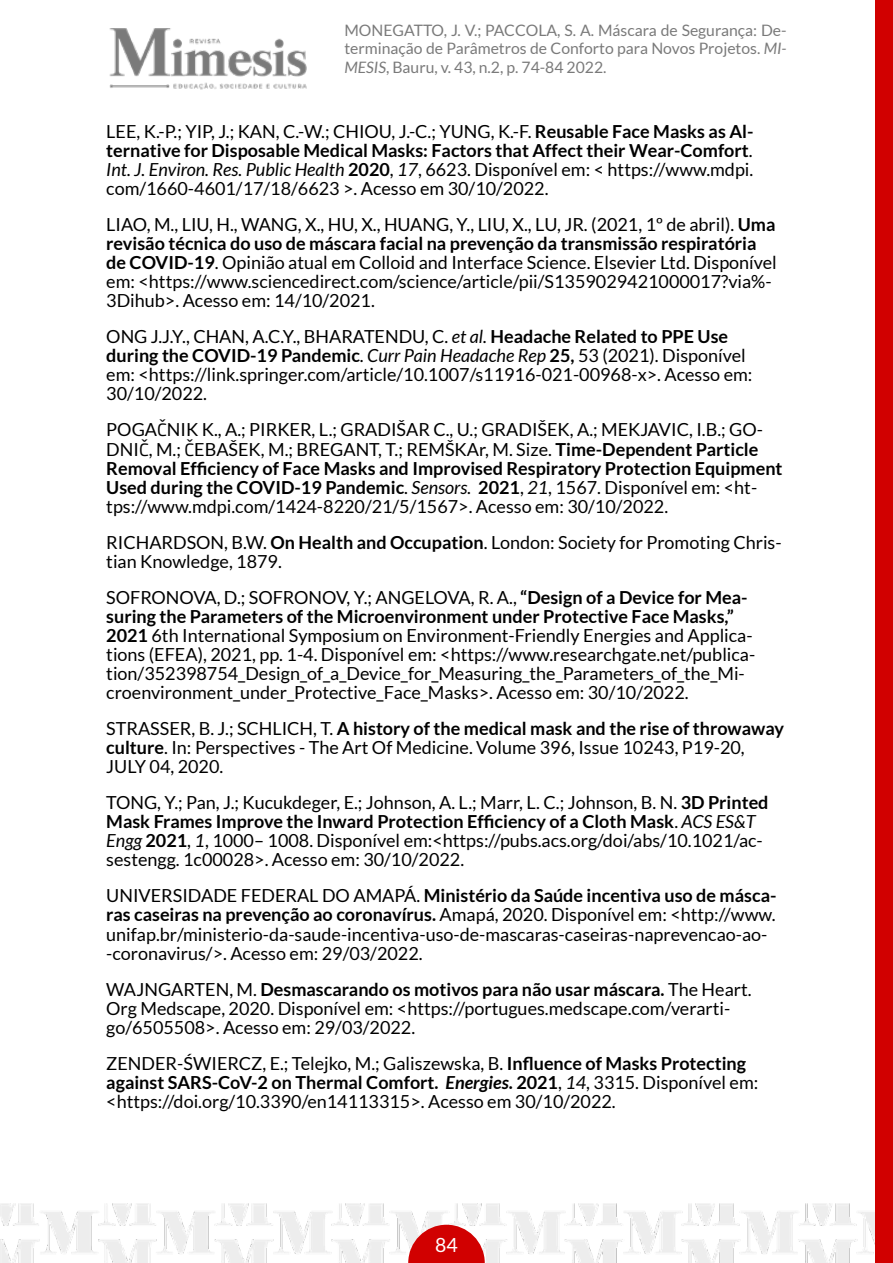
<style>
.page{position:relative;width:893px;height:1263px;background:#fff}
.page>*{position:absolute;margin:0;border:0;box-sizing:border-box;transform-origin:0 0}
.t1{font:19.5px "Lato";color:#fff}
.t2{font:18px/19px "Lato";color:#000}
.t3{font:15.75px/18.9px "Lato";color:#7a7a7a;text-align:justify}
.s1{font-style:italic}
.s2{font-weight:700}
.s3{font-family:"Cairo"}
.s4{font-weight:700;font-style:italic}
</style>
<div class="page">
<img style="left:0;top:1203px;width:876px;height:60px">
<img style="left:109px;top:28px;width:198px;height:62px">
<div style="left:876px;top:0;width:17px;height:1263px;background:#d10000"></div>
<svg style="left:408px;top:1225px;width:77px;height:38px;background:#d93535"></svg>
<p class="t3" style="left:344px;top:20px;width:444px">MONEGATTO, J. V.; PACCOLA, S. A. Máscara de Segurança: De&shy;terminação de Parâmetros de Conforto para Novos Projetos. <span class="s1">MI-MESIS</span>, Bauru, v. 43, n.2, p. 74-84 2022.</p>
<p class="t2" style="left:106px;top:122px;width:649px;text-align:justify">LEE, K.-P.; YIP, J.; KAN, C.-W.; CHIOU, J.-C.; YUNG, K.-F. <span class="s2">Reusable Face Masks as Al&shy;ternative for Disposable Medical Masks: Factors that Affect their Wear-Comfort</span>.<br><span class="s1">Int. J. Environ. Res. Public Health</span> <span class="s2">2020</span>, <span class="s1">17</span>, 6623. Disponível em: &lt; https://www.mdpi. com/1660-4601/17/18/6623 &gt;. Acesso em 30/10/2022.</p>
<p class="t2" style="left:106px;top:215px;width:672px">LIAO, M., LIU, H., WANG, X., HU, X., HUANG, Y., LIU, X., LU, JR. (2021, 1º de abril). <span class="s2">Uma revisão técnica do uso de máscara facial na prevenção da transmissão respiratória de COVID-19</span>. Opinião atual em Colloid and Interface Science. Elsevier Ltd. Disponível em: &lt;https://www.sciencedirect.com/science/article/pii/S1359029421000017?via%- 3Dihub&gt;. Acesso em: 14/10/2021.</p>
<p class="t2" style="left:106px;top:327px;width:648px">ONG J.J.Y., CHAN, A.C.Y., BHARATENDU, C. <span class="s1">et al.</span> <span class="s2">Headache Related to PPE Use during the COVID-19 Pandemic</span>. <span class="s1">Curr Pain Headache Rep</span> <span class="s2">25,</span> 53 (2021). Disponível em: &lt;https://link.springer.com/article/10.1007/s11916-021-00968-x&gt;. Acesso em:<br>30/10/2022.</p>
<p class="t2" style="left:106px;top:420px;width:678px">POGA<span class="s3">Č</span>NIK K., A.; PIRKER, L.; GRADIŠAR C., U.; GRADIŠEK, A.; MEKJAVIC, I.B.; GO-DNI<span class="s3">Č</span>, M.; <span class="s3">Č</span>EBAŠEK, M.; BREGANT, T.; REMŠKAr, M. Size. <span class="s2">Time-Dependent Particle Removal Efficiency of Face Masks and Improvised Respiratory Protection Equipment Used during the COVID-19 Pandemic</span>. <span class="s1">Sensors.</span> <span class="s2">2021</span>, <span class="s1">21</span>, 1567. Disponível em: &lt;ht&shy;tps://www.mdpi.com/1424-8220/21/5/1567&gt;. Acesso em: 30/10/2022.</p>
<p class="t2" style="left:106px;top:532px;width:677px">RICHARDSON, B.W. <span class="s2">On Health and Occupation</span>. London: Society for Promoting Chris&shy;tian Knowledge, 1879.</p>
<p class="t2" style="left:106px;top:588px;width:650px">SOFRONOVA, D.; SOFRONOV, Y.; ANGELOVA, R. A., <span class="s2">“Design of a Device for Mea&shy;suring the Parameters of the Microenvironment under Protective Face Masks,” 2021</span> 6th International Symposium on Environment-Friendly Energies and Applica&shy;tions (EFEA), 2021, pp. 1-4. Disponível em: &lt;https://www.researchgate.net/publica&shy;tion/352398754_Design_of_a_Device_for_Measuring_the_Parameters_of_the_Mi&shy;croenvironment_under_Protective_Face_Masks&gt;. Acesso em: 30/10/2022.</p>
<p class="t2" style="left:106px;top:719px;width:679px">STRASSER, B. J.; SCHLICH, T. <span class="s2">A history of the medical mask and the rise of throwaway culture</span>. In: Perspectives - The Art Of Medicine. Volume 396, Issue 10243, P19-20,<br>JULY 04, 2020.</p>
<p class="t2" style="left:106px;top:793px;width:664px">TONG, Y.; Pan, J.; Kucukdeger, E.; Johnson, A. L.; Marr, L. C.; Johnson, B. N. <span class="s2">3D Printed Mask Frames Improve the Inward Protection Efficiency of a Cloth Mask</span>. <span class="s1">ACS ES&amp;T Engg</span> <span class="s2">2021</span>, <span class="s1">1</span>, 1000– 1008. Disponível em:&lt;https://pubs.acs.org/doi/abs/10.1021/ac&shy;sestengg. 1c00028&gt;. Acesso em: 30/10/2022.</p>
<p class="t2" style="left:106px;top:886px;width:672px">UNIVERSIDADE FEDERAL DO AMAPÁ. <span class="s2">Ministério da Saúde incentiva uso de másca&shy;ras caseiras na prevenção ao coronavírus.</span> Amapá, 2020. Disponível em: &lt;http://www. unifap.br/ministerio-da-saude-incentiva-uso-de-mascaras-caseiras-naprevencao-ao--coronavirus/&gt;. Acesso em: 29/03/2022.</p>
<p class="t2" style="left:106px;top:979px;width:647px">WAJNGARTEN, M. <span class="s2">Desmascarando os motivos para não usar máscara.</span> The Heart.<br>Org Medscape, 2020. Disponível em: &lt;https://portugues.medscape.com/verarti&shy;go/6505508&gt;. Acesso em: 29/03/2022.</p>
<p class="t2" style="left:106px;top:1053px;width:654px">ZENDER-ŚWIERCZ, E.; Telejko, M.; Galiszewska, B. <span class="s2">Influence of Masks Protecting against SARS-CoV-2 on Thermal Comfort.</span> <span class="s4">Energies</span><span class="s2">. 2021</span>, <span class="s1">14</span>, 3315. Disponível em: &lt;https://doi.org/10.3390/en14113315&gt;. Acesso em 30/10/2022.</p>
<p class="t1" style="left:435px;top:1234px;width:24px">84</p>
</div>
